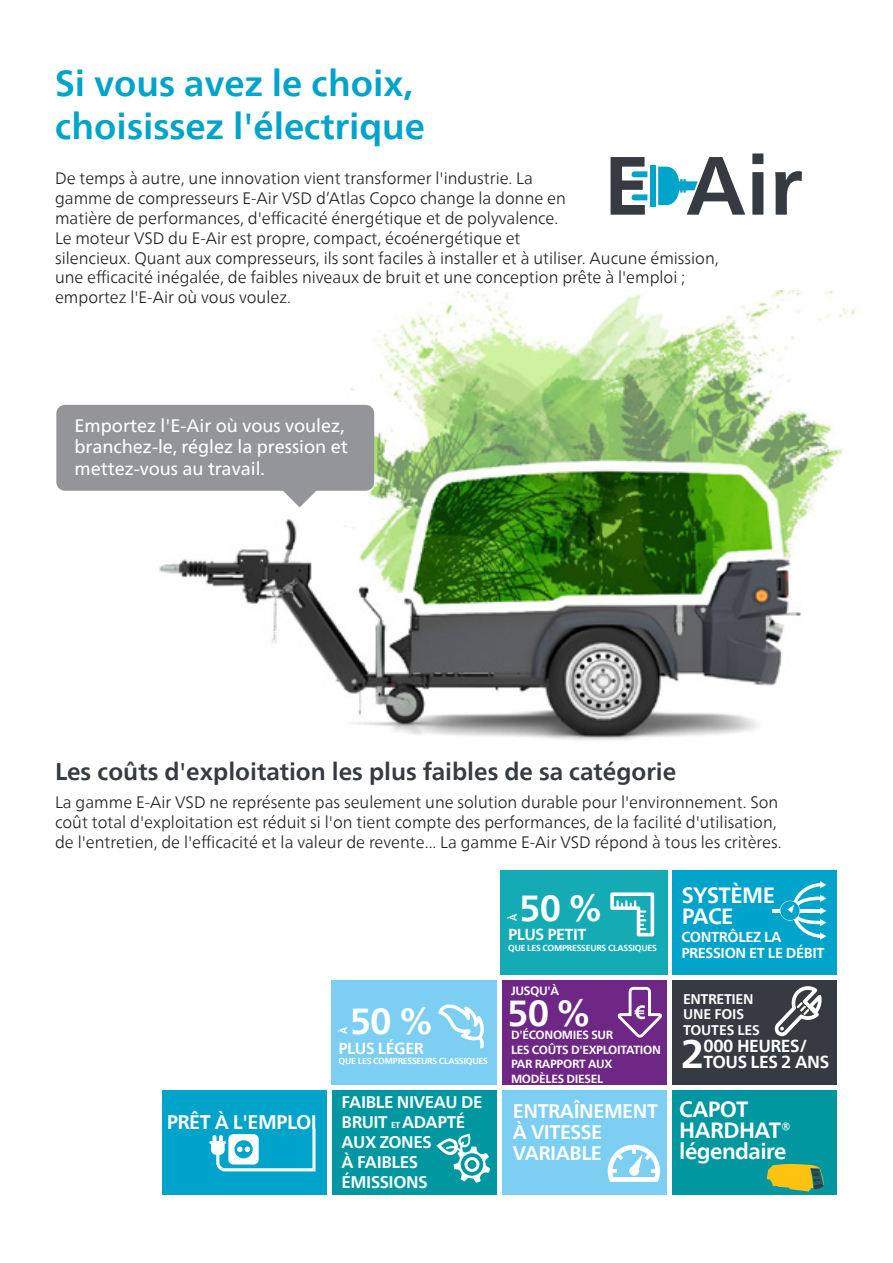
<style>
.page{position:relative;width:893px;height:1263px;background:#fff}
.page>*{position:absolute;margin:0;border:0;box-sizing:border-box;transform-origin:0 0}
.t1{font:700 39.45px "Neue Frutiger World";color:#fff}
.t2{font:700 36.15px "Neue Frutiger World";color:#fff}
.t3{font:700 36px/43.2px "Neue Frutiger World";color:#00a4ca}
.t4{font:700 24px "Neue Frutiger World";color:#353b40}
.t5{font:700 22.05px/20.7px "Neue Frutiger World";letter-spacing:-.025em;color:#fff}
.t6{font:700 19.65px/20.9px "Neue Frutiger World";letter-spacing:-.025em;color:#fff}
.t7{font:18px/21.6px "Neue Frutiger World";color:#fff}
.t8{font:700 17.25px/15.5px "Neue Frutiger World";letter-spacing:-.025em;color:#fff}
.t9{font:700 16.8px/20.1px "Neue Frutiger World";letter-spacing:-.025em;color:#fff}
.t10{font:300 16.5px/19.8px "Neue Frutiger World";color:#231f20}
.t11{font:700 15.9px "Neue Frutiger World";letter-spacing:-.025em;color:#fff}
.t12{font:700 14.4px/15.9px "Neue Frutiger World";letter-spacing:-.025em;color:#fff}
.t13{font:700 13.95px/15.5px "Neue Frutiger World";letter-spacing:-.01em;color:#fff}
.t14{font:700 12px "Neue Frutiger World";letter-spacing:-.025em;color:#fff}
.t15{font:700 11.85px/14.5px "Neue Frutiger World";letter-spacing:-.025em;color:#fff}
.t16{font:700 10.05px "Neue Frutiger World";color:#fff}
.t17{font:700 8.7px "Neue Frutiger World";letter-spacing:-.025em;color:#fff}
.s1{font-size:8.4px}
</style>
<div class="page">
<img style="left:84px;top:290px;width:772px;height:450px">
<div style="left:502px;top:1090px;width:165px;height:105px;background:#7ccff2"></div>
<div style="left:672px;top:1090px;width:165px;height:105px;background:#0097a0"></div>
<div style="left:672px;top:870px;width:165px;height:104px;background:#00a4ca"></div>
<div style="left:672px;top:980px;width:165px;height:105px;background:#353b40"></div>
<div style="left:502px;top:980px;width:165px;height:105px;background:#6f2786"></div>
<svg style="left:775px;top:986px;width:47px;height:50px"></svg>
<hr style="left:772px;top:909px;width:48px;height:3px;background:#fff">
<svg style="left:780px;top:881px;width:46px;height:59px"></svg>
<svg style="left:767px;top:1164px;width:57px;height:27px"></svg>
<svg style="left:608px;top:1145px;width:52px;height:37px"></svg>
<div style="left:332px;top:1090px;width:165px;height:105px;background:#0097a0"></div>
<svg style="left:436px;top:1134px;width:54px;height:49px"></svg>
<svg style="left:617px;top:986px;width:45px;height:52px"></svg>
<div style="left:500px;top:870px;width:167px;height:104px;background:#15abb4"></div>
<svg style="left:610px;top:892px;width:44px;height:44px"></svg>
<div style="left:331px;top:980px;width:166px;height:105px;background:#7ccff2"></div>
<svg style="left:438px;top:1004px;width:46px;height:44px"></svg>
<div style="left:162px;top:1090px;width:165px;height:105px;background:#00a4ca"></div>
<svg style="left:209px;top:1128px;width:107px;height:43px"></svg>
<div style="left:650px;top:165px;width:6px;height:42px;background:#00a4ca"></div>
<svg style="left:611px;top:157px;width:36px;height:58px"></svg>
<svg style="left:658px;top:153px;width:144px;height:62px"></svg>
<svg style="left:56px;top:405px;width:318px;height:102px;background:#a3a5a7"></svg>
<h3 class="t3" style="left:55px;top:61px;width:371px">Si vous avez le choix, choisissez l'électrique</h3>
<p class="t10" style="left:55px;top:169px;width:665px">De temps à autre, une innovation vient transformer l'industrie. La<br>gamme de compresseurs E-Air VSD d’Atlas Copco change la donne en<br>matière de performances, d'efficacité énergétique et de polyvalence.<br>Le moteur VSD du E-Air est propre, compact, écoénergétique et<br>silencieux. Quant aux compresseurs, ils sont faciles à installer et à utiliser. Aucune émission, une efficacité inégalée, de faibles niveaux de bruit et une conception prête à l'emploi ; emportez l'E-Air où vous voulez.</p>
<p class="t7" style="left:75px;top:415px;width:275px">Emportez l'E-Air où vous voulez, branchez-le, réglez la pression et mettez-vous au travail.</p>
<h3 class="t4" style="left:55px;top:751px;width:623px">Les coûts d'exploitation les plus faibles de sa catégorie</h3>
<p class="t10" style="left:55px;top:793px;width:728px">La gamme E-Air VSD ne représente pas seulement une solution durable pour l'environnement. Son coût total d'exploitation est réduit si l'on tient compte des performances, de la facilité d'utilisation, de l'entretien, de l'efficacité et la valeur de revente... La gamme E-Air VSD répond à tous les critères.</p>
<p class="t6" style="left:167px;top:1111px;width:152px">PRÊT À L'EMPLOI</p>
<h2 class="t2" style="left:519px;top:876px;width:85px">50 %</h2>
<p class="t16" style="left:504px;top:920px;width:9px;rotate:-90deg">À</p>
<p class="t11" style="left:508px;top:921px;width:80px">PLUS PETIT</p>
<p class="t17" style="left:508px;top:940px;width:150px">QUE LES COMPRESSEURS CLASSIQUES</p>
<p class="t14" style="left:511px;top:980px;width:50px">JUSQU'À</p>
<p class="t15" style="left:511px;top:1027px;width:152px">D'ÉCONOMIES SUR<br>LES COÛTS D'EXPLOITATION<br>PAR RAPPORT AUX<br>MODÈLES DIESEL</p>
<h2 class="t2" style="left:350px;top:989px;width:85px">50 %</h2>
<h2 class="t2" style="left:507px;top:982px;width:85px">50 %</h2>
<p class="t16" style="left:335px;top:1034px;width:9px;rotate:-90deg">À</p>
<p class="t11" style="left:339px;top:1034px;width:87px">PLUS LÉGER</p>
<p class="t17" style="left:339px;top:1053px;width:151px">QUE LES COMPRESSEURS CLASSIQUES</p>
<p class="t9" style="left:342px;top:1091px;width:142px">FAIBLE NIVEAU DE<br>BRUIT <span class="s1">ET</span> ADAPTÉ<br>AUX ZONES<br>À FAIBLES<br>ÉMISSIONS</p>
<p class="t6" style="left:513px;top:1100px;width:147px">ENTRAÎNEMENT<br>À VITESSE<br>VARIABLE</p>
<h3 class="t5" style="left:682px;top:885px;width:95px">SYSTÈME<br>PACE</h3>
<p class="t12" style="left:681px;top:929px;width:145px">CONTRÔLEZ LA<br>PRESSION ET LE DÉBIT</p>
<p class="t13" style="left:683px;top:991px;width:78px">ENTRETIEN<br>UNE FOIS<br>TOUTES LES</p>
<h1 class="t1" style="left:681px;top:1019px;width:25px">2</h1>
<p class="t8" style="left:703px;top:1038px;width:127px">000 HEURES/<br>TOUS LES 2 ANS</p>
<h3 class="t5" style="left:679px;top:1099px;width:114px">CAPOT<br>HARDHAT® légendaire</h3>
</div>
